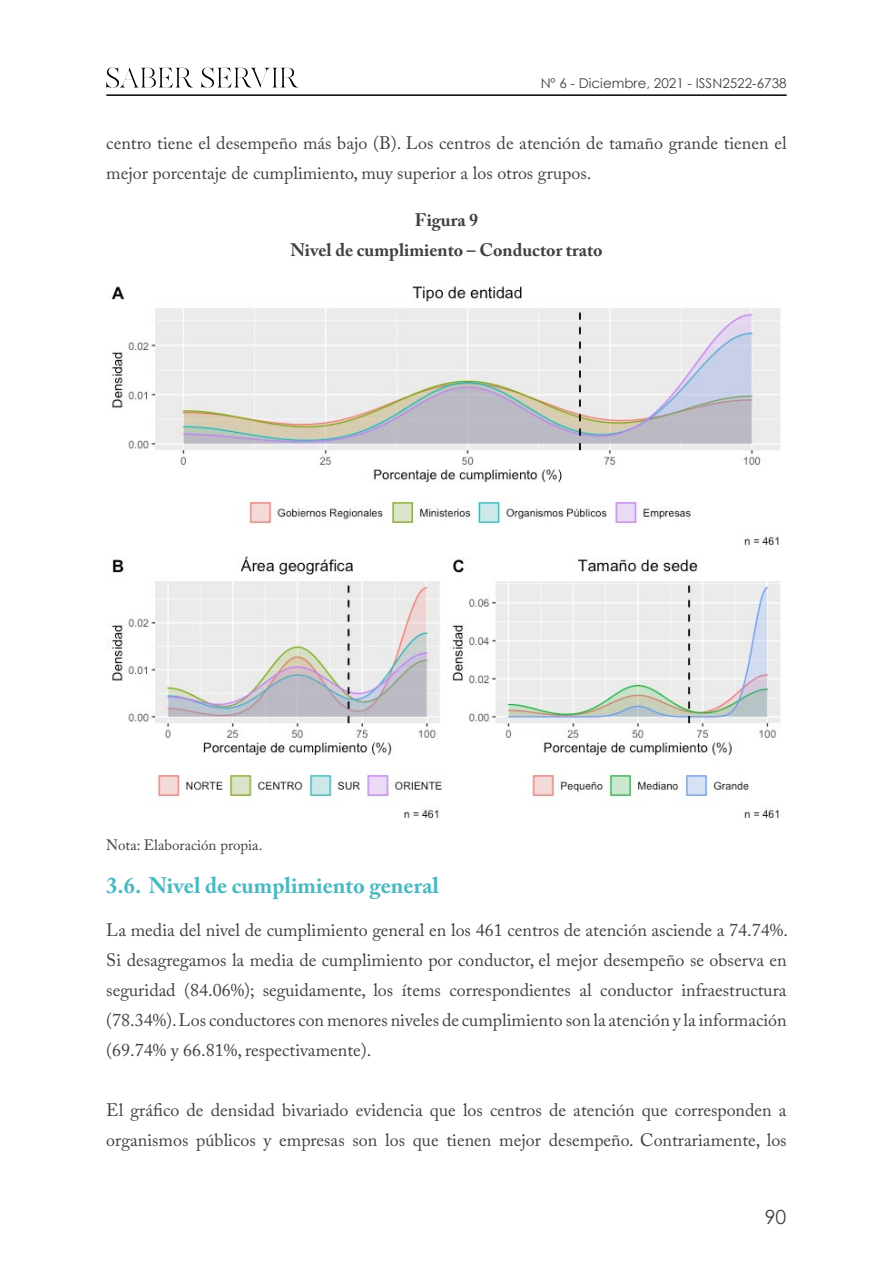
<style>
.page{position:relative;width:893px;height:1263px;background:#fff}
.page>*{position:absolute;margin:0;border:0;box-sizing:border-box;transform-origin:0 0}
.t1{font:700 22.5px "Adobe Caslon Pro";color:#48b8c2}
.t2{font:19.5px "Century Gothic";color:#414042}
.t3{font:18px/30px "Adobe Caslon Pro";color:#414042}
.t4{font:700 18px/30px "Adobe Caslon Pro";color:#414042;text-align:center}
.t5{font:15px "Adobe Caslon Pro";color:#414042}
.t6{font:13.5px "Century Gothic";color:#414042}
</style>
<div class="page">
<svg style="left:106px;top:67px;width:87px;height:21px"></svg>
<svg style="left:201px;top:67px;width:98px;height:21px"></svg>
<hr style="left:106px;top:94px;width:681px;height:2px;background:#000">
<img style="left:111px;top:286px;width:670px;height:532px">
<p class="t6" style="left:541px;top:74px;width:247px">Nº 6 - Diciembre, 2021 - ISSN2522-6738</p>
<p class="t3" style="left:106px;top:128px;width:682px">centro tiene el desempeño más bajo (B). Los centros de atención de tamaño grande tienen el mejor porcentaje de cumplimiento, muy superior a los otros grupos.</p>
<p class="t4" style="left:290px;top:205px;width:314px">Figura 9<br>Nivel de cumplimiento – Conductor trato</p>
<p class="t5" style="left:106px;top:836px;width:158px">Nota: Elaboración propia.</p>
<p class="t1" style="left:106px;top:872px;width:334px">3.6. Nivel de cumplimiento general</p>
<p class="t3" style="left:106px;top:915px;width:683px;text-align:justify">La media del nivel de cumplimiento general en los 461 centros de atención asciende a 74.74%.<br>Si desagregamos la media de cumplimiento por conductor, el mejor desempeño se observa en seguridad (84.06%); seguidamente, los ítems correspondientes al conductor infraestructura (78.34%). Los conductores con menores niveles de cumplimiento son la atención y la información (69.74% y 66.81%, respectivamente).</p>
<p class="t3" style="left:106px;top:1094px;width:682px">El gráfico de densidad bivariado evidencia que los centros de atención que corresponden a organismos públicos y empresas son los que tienen mejor desempeño. Contrariamente, los</p>
<p class="t2" style="left:765px;top:1203px;width:23px">90</p>
</div>
